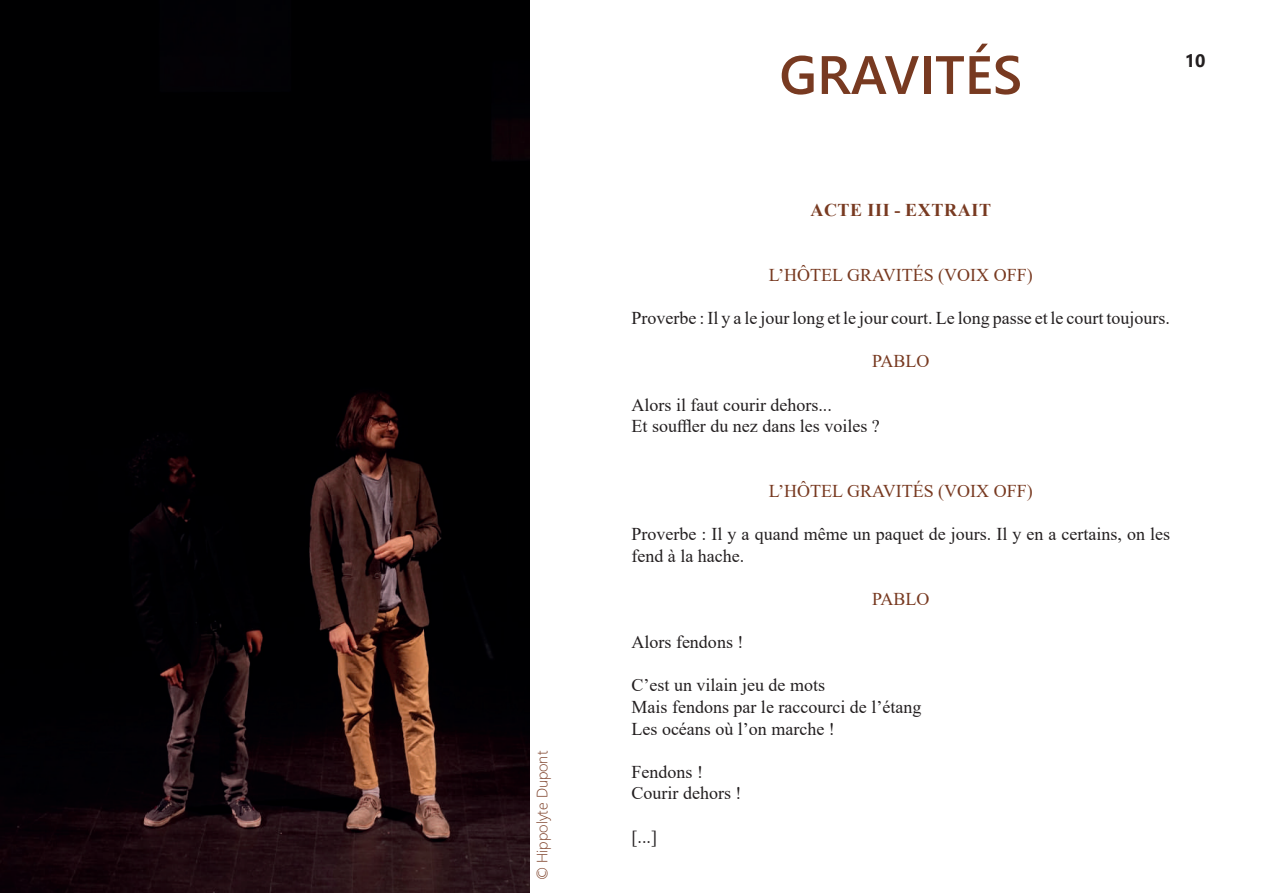
<style>
.page{position:relative;width:1263px;height:893px;background:#fff}
.page>*{position:absolute;margin:0;border:0;box-sizing:border-box;transform-origin:0 0}
.t1{font:700 54px "Yu Gothic UI";color:#783a21}
.t2{font:18px/21.6px "Times New Roman";color:#231f20}
.t3{font:18px "Times New Roman";color:#783a21}
.t4{font:700 18px "Times New Roman";letter-spacing:.035em;color:#783a21}
.t5{font:700 18px "Segoe UI";color:#231f20}
.t6{font:300 15px "Yu Gothic UI";color:#783a21}
</style>
<div class="page">
<img style="left:0;top:0;width:530px;height:893px">
<p class="t6" style="left:528px;top:880px;width:131px;rotate:-90deg">© Hippolyte Dupont</p>
<h1 class="t1" style="left:779px;top:44px;width:244px">GRAVITÉS</h1>
<p class="t5" style="left:1185px;top:44px;width:22px">10</p>
<p class="t4" style="left:810px;top:197px;width:182px">ACTE III - EXTRAIT</p>
<p class="t3" style="left:769px;top:262px;width:265px">L’HÔTEL GRAVITÉS (VOIX OFF)</p>
<p class="t2" style="left:631px;top:307px;width:540px">Proverbe : Il y a le jour long et le jour court. Le long passe et le court toujours.</p>
<p class="t3" style="left:872px;top:349px;width:59px">PABLO</p>
<p class="t2" style="left:631px;top:393px;width:250px">Alors il faut courir dehors...<br>Et souffler du nez dans les voiles ?</p>
<p class="t3" style="left:769px;top:478px;width:265px">L’HÔTEL GRAVITÉS (VOIX OFF)</p>
<p class="t2" style="left:631px;top:523px;width:540px">Proverbe : Il y a quand même un paquet de jours. Il y en a certains, on les fend à la hache.</p>
<p class="t3" style="left:872px;top:586px;width:59px">PABLO</p>
<p class="t2" style="left:631px;top:631px;width:113px">Alors fendons !</p>
<p class="t2" style="left:631px;top:674px;width:291px">C’est un vilain jeu de mots<br>Mais fendons par le raccourci de l’étang<br>Les océans où l’on marche !</p>
<p class="t2" style="left:631px;top:760px;width:111px">Fendons !<br>Courir dehors !</p>
<p class="t2" style="left:631px;top:825px;width:27px">[...]</p>
</div>
